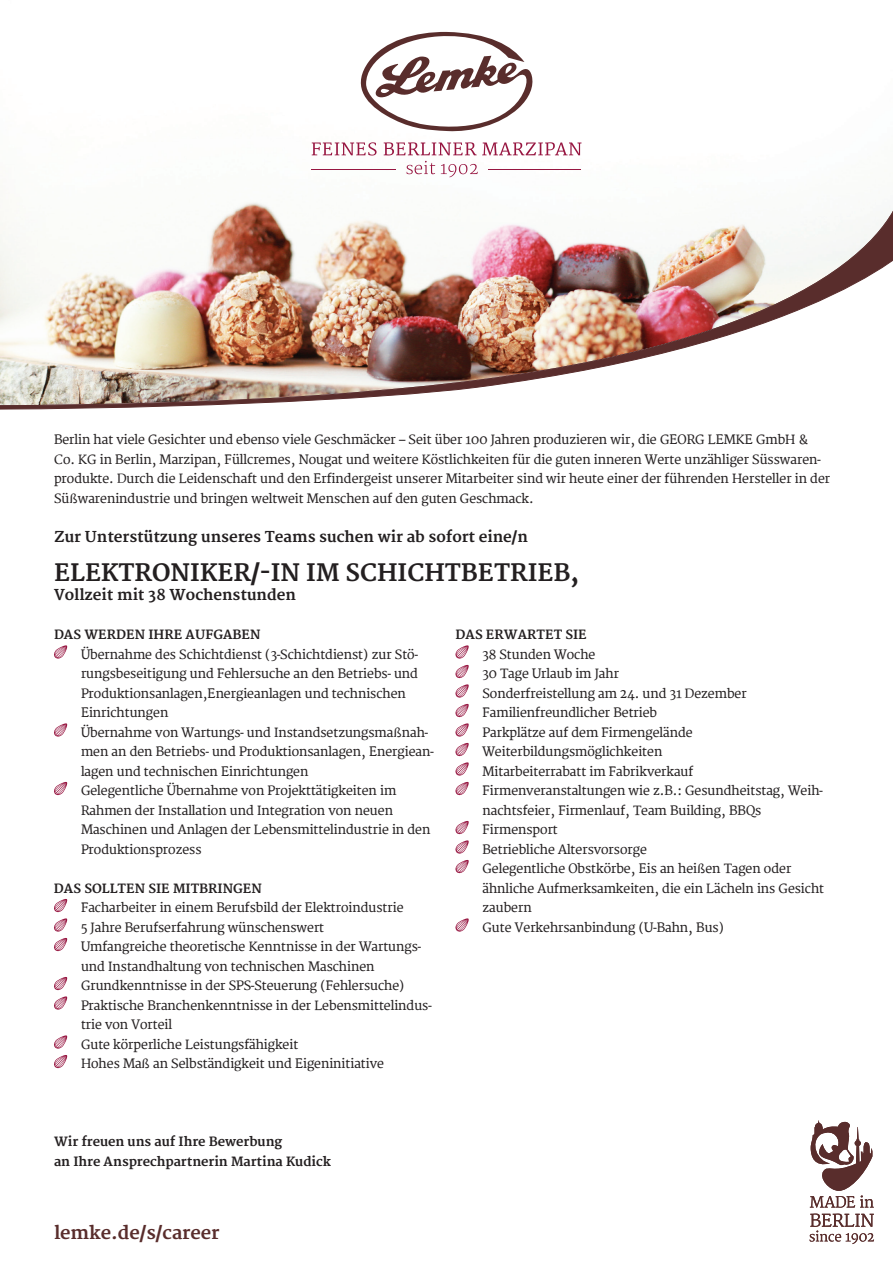
<style>
.page{position:relative;width:893px;height:1263px;background:#fff}
.page>*{position:absolute;margin:0;border:0;box-sizing:border-box;transform-origin:0 0}
.t1{font:700 24px "Merriweather";color:#231f20}
.t2{font:700 18px "Merriweather";color:#592d2c}
.t3{font:700 15px "Merriweather";color:#231f20}
.t4{font:12.75px/19.5px "Merriweather";color:#231f20}
.t5{font:700 12.75px/19.5px "Merriweather";color:#231f20}
</style>
<div class="page">
<svg style="left:360px;top:32px;width:173px;height:100px"></svg>
<svg style="left:312px;top:142px;width:65px;height:13px"></svg>
<svg style="left:384px;top:142px;width:197px;height:13px"></svg>
<img style="left:0;top:155px;width:893px;height:255px">
<svg style="left:54px;top:645px;width:13px;height:14px"></svg>
<svg style="left:54px;top:723px;width:13px;height:14px"></svg>
<svg style="left:54px;top:782px;width:13px;height:13px"></svg>
<svg style="left:54px;top:899px;width:13px;height:13px"></svg>
<svg style="left:54px;top:918px;width:13px;height:14px"></svg>
<svg style="left:54px;top:938px;width:13px;height:13px"></svg>
<svg style="left:54px;top:977px;width:13px;height:13px"></svg>
<svg style="left:54px;top:996px;width:13px;height:14px"></svg>
<svg style="left:54px;top:1035px;width:13px;height:14px"></svg>
<svg style="left:54px;top:1055px;width:13px;height:13px"></svg>
<svg style="left:455px;top:645px;width:14px;height:14px"></svg>
<svg style="left:455px;top:665px;width:14px;height:13px"></svg>
<svg style="left:455px;top:684px;width:14px;height:14px"></svg>
<svg style="left:455px;top:704px;width:14px;height:13px"></svg>
<svg style="left:455px;top:723px;width:14px;height:14px"></svg>
<svg style="left:455px;top:743px;width:14px;height:13px"></svg>
<svg style="left:455px;top:762px;width:14px;height:14px"></svg>
<svg style="left:455px;top:782px;width:14px;height:13px"></svg>
<svg style="left:455px;top:821px;width:14px;height:13px"></svg>
<svg style="left:455px;top:840px;width:14px;height:14px"></svg>
<svg style="left:455px;top:860px;width:14px;height:13px"></svg>
<svg style="left:455px;top:918px;width:14px;height:14px"></svg>
<svg style="left:809px;top:1120px;width:65px;height:124px"></svg>
<p class="t4" style="left:54px;top:428px;width:778px">Berlin hat viele Gesichter und ebenso viele Geschmäcker – Seit über 100 Jahren produzieren wir, die GEORG LEMKE GmbH &amp; Co. KG in Berlin, Marzipan, Füllcremes, Nougat und weitere Köstlichkeiten für die guten inneren Werte unzähliger Süsswaren&shy;produkte. Durch die Leidenschaft und den Erfindergeist unserer Mitarbeiter sind wir heute einer der führenden Hersteller in der Süßwarenindustrie und bringen weltweit Menschen auf den guten Geschmack.</p>
<p class="t3" style="left:54px;top:527px;width:475px">Zur Unterstützung unseres Teams suchen wir ab sofort eine/n</p>
<h1 class="t1" style="left:54px;top:557px;width:527px">elektroniker/-in im Schichtbetrieb,</h1>
<p class="t3" style="left:54px;top:586px;width:243px">Vollzeit mit 38 Wochenstunden</p>
<p class="t5" style="left:54px;top:625px;width:208px">Das werden Ihre Aufgaben</p>
<p class="t4" style="left:81px;top:643px;width:354px">Übernahme des Schichtdienst (3-Schichtdienst) zur Stö&shy;rungsbeseitigung und Fehlersuche an den Betriebs- und Produktionsanlagen,Energieanlagen und technischen Einrichtungen<br>Übernahme von Wartungs- und Instandsetzungsmaßnah&shy;men an den Betriebs- und Produktionsanlagen, Energiean&shy;lagen und technischen Einrichtungen<br>Gelegentliche Übernahme von Projekttätigkeiten im Rahmen der Installation und Integration von neuen Maschinen und Anlagen der Lebensmittelindustrie in den Produktionsprozess</p>
<p class="t5" style="left:54px;top:878px;width:210px">Das sollten Sie mitbringen</p>
<p class="t4" style="left:81px;top:896px;width:352px">Facharbeiter in einem Berufsbild der Elektroindustrie<br>5 Jahre Berufserfahrung wünschenswert<br>Umfangreiche theoretische Kenntnisse in der Wartungs&shy;und Instandhaltung von technischen Maschinen Grundkenntnisse in der SPS-Steuerung (Fehlersuche)<br>Praktische Branchenkenntnisse in der Lebensmittelindus&shy;trie von Vorteil<br>Gute körperliche Leistungsfähigkeit<br>Hohes Maß an Selbständigkeit und Eigeninitiative</p>
<p class="t5" style="left:455px;top:625px;width:133px">Das erwartet Sie</p>
<p class="t4" style="left:482px;top:643px;width:343px">38 Stunden Woche<br>30 Tage Urlaub im Jahr<br>Sonderfreistellung am 24. und 31 Dezember Familienfreundlicher Betrieb<br>Parkplätze auf dem Firmengelände Weiterbildungsmöglichkeiten<br>Mitarbeiterrabatt im Fabrikverkauf Firmenveranstaltungen wie z.B.: Gesundheitstag, Weih&shy;nachtsfeier, Firmenlauf, Team Building, BBQs Firmensport<br>Betriebliche Altersvorsorge<br>Gelegentliche Obstkörbe, Eis an heißen Tagen oder ähnliche Aufmerksamkeiten, die ein Lächeln ins Gesicht zaubern<br>Gute Verkehrsanbindung (U-Bahn, Bus)</p>
<p class="t5" style="left:54px;top:1132px;width:278px">Wir freuen uns auf Ihre Bewerbung<br>an Ihre Ansprechpartnerin Martina Kudick</p>
<h2 class="t2" style="left:54px;top:1221px;width:167px">lemke.de/s/career</h2>
</div>
